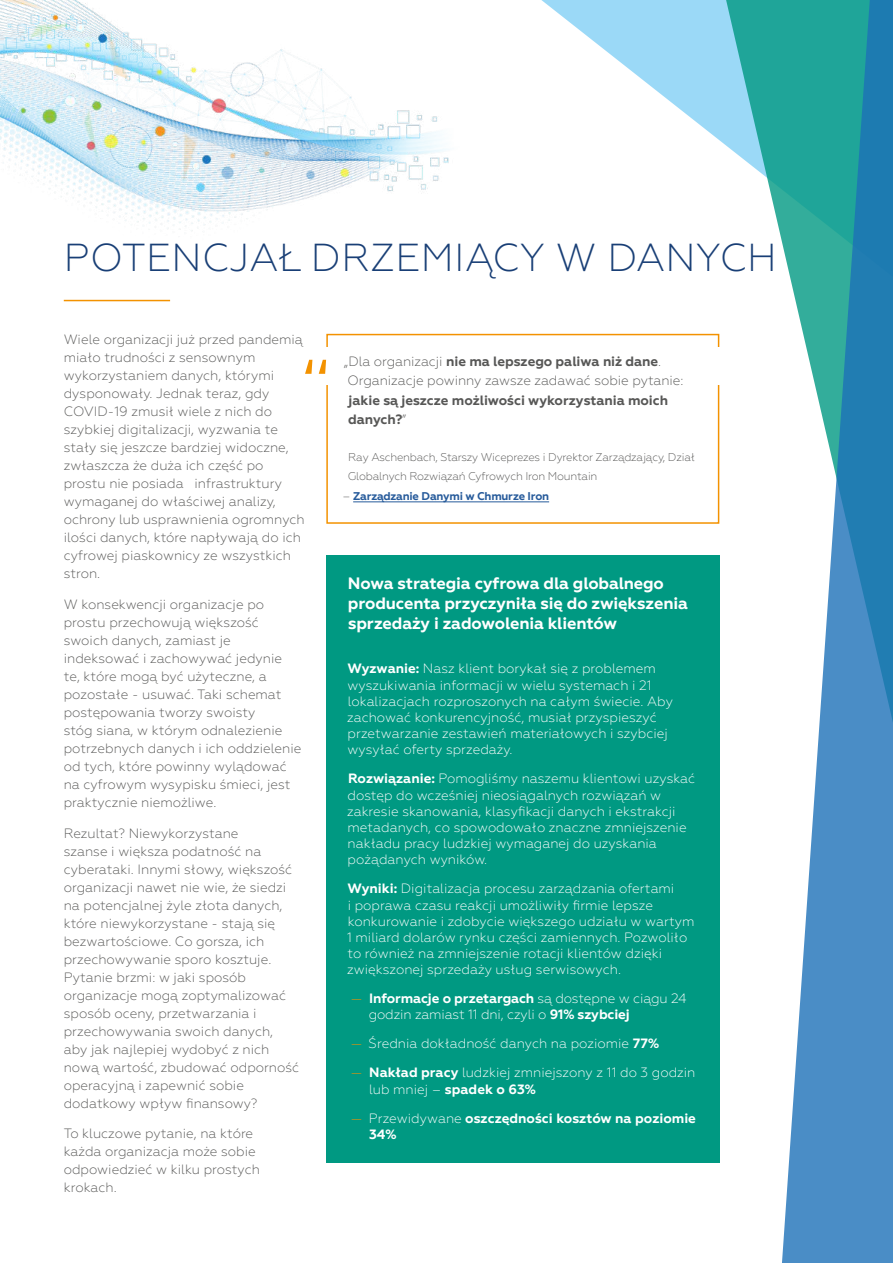
<style>
.page{position:relative;width:893px;height:1263px;background:#fff}
.page>*{position:absolute;margin:0;border:0;box-sizing:border-box;transform-origin:0 0}
.t1{font:300 63px "Interstate";color:#f39200}
.t2{font:300 39px "Geometria";letter-spacing:.01em;color:#193f76}
.t3{font:700 16.5px/19.8px "Geometria";letter-spacing:-.01em;color:#fff}
.t4{font:300 13.5px/18px "Geometria";color:#575756}
.t5{font:300 13.5px/16.2px "Geometria";color:#fff}
.t6{font:700 13.5px/19.5px "Geometria";letter-spacing:-.005em;color:#575756}
.t7{font:700 13.5px/16.2px "Geometria";color:#fff}
.t8{font:300 11.25px/19.5px "Geometria";letter-spacing:-.02em;color:#575756}
.t9{font:700 11.25px "Geometria";letter-spacing:-.02em;color:#275b9b}
.s1{font-weight:700}
.s2{font-weight:300}
.s3{font-weight:300;color:#575756}
.s4{color:#f39200}
.s5{font-weight:300;color:#f39200}
</style>
<div class="page">
<svg style="left:541px;top:0;width:182px;height:143px"></svg>
<svg style="left:723px;top:0;width:58px;height:238px"></svg>
<svg style="left:781px;top:0;width:112px;height:1263px"></svg>
<img style="left:0;top:0;width:449px;height:231px">
<div style="left:326px;top:334px;width:393px;height:190px;border:2px solid #f39200"></div>
<div style="left:319px;top:348px;width:419px;height:37px;background:#fff"></div>
<hr style="left:353px;top:502px;width:196px;height:1px;background:#275b9b">
<div style="left:326px;top:555px;width:393px;height:608px;background:#009982"></div>
<hr style="left:64px;top:300px;width:106px;height:1px;background:#f39200">
<h2 class="t2" style="left:64px;top:235px;width:714px">POTENCJAŁ DRZEMIĄCY W DANYCH</h2>
<p class="t4" style="left:64px;top:331px;width:242px">Wiele organizacji już przed pandemią miało trudności z sensownym wykorzystaniem danych, którymi dysponowały. Jednak teraz, gdy<br>COVID-19 zmusił wiele z nich do szybkiej digitalizacji, wyzwania te stały się jeszcze bardziej widoczne, zwłaszcza że duża ich część po prostu nie posiada infrastruktury wymaganej do właściwej analizy, ochrony lub usprawnienia ogromnych ilości danych, które napływają do ich cyfrowej piaskownicy ze wszystkich stron.</p>
<p class="t4" style="left:64px;top:595px;width:239px">W konsekwencji organizacje po prostu przechowują większość swoich danych, zamiast je indeksować i zachowywać jedynie te, które mogą być użyteczne, a pozostałe - usuwać. Taki schemat postępowania tworzy swoisty<br>stóg siana, w którym odnalezienie potrzebnych danych i ich oddzielenie od tych, które powinny wylądować na cyfrowym wysypisku śmieci, jest praktycznie niemożliwe.</p>
<p class="t4" style="left:64px;top:824px;width:237px">Rezultat? Niewykorzystane<br>szanse i większa podatność na cyberataki. Innymi słowy, większość organizacji nawet nie wie, że siedzi na potencjalnej żyle złota danych, które niewykorzystane - stają się bezwartościowe. Co gorsza, ich przechowywanie sporo kosztuje.<br>Pytanie brzmi: w jaki sposób organizacje mogą zoptymalizować sposób oceny, przetwarzania i przechowywania swoich danych, aby jak najlepiej wydobyć z nich nową wartość, zbudować odporność operacyjną i zapewnić sobie dodatkowy wpływ finansowy?</p>
<p class="t4" style="left:64px;top:1125px;width:198px">To kluczowe pytanie, na które każda organizacja może sobie odpowiedzieć w kilku prostych krokach.</p>
<h1 class="t1" style="left:301px;top:346px;width:31px">“</h1>
<p class="t4" style="left:344px;top:351px;width:341px;line-height:19.5px">„Dla organizacji <span class="s1">nie ma lepszego paliwa niż dane</span>.<br>Organizacje powinny zawsze zadawać sobie pytanie:</p>
<p class="t6" style="left:348px;top:390px;width:321px">jakie są jeszcze możliwości wykorzystania moich danych?<span class="s2">”</span></p>
<p class="t8" style="left:348px;top:447px;width:349px">Ray Aschenbach, Starszy Wiceprezes i Dyrektor Zarządzający, Dział<br>Globalnych Rozwiązań Cyfrowych Iron Mountain</p>
<p class="t9" style="left:343px;top:489px;width:208px"><span class="s3">–</span> Zarządzanie Danymi w Chmurze Iron</p>
<p class="t3" style="left:348px;top:574px;width:342px">Nowa strategia cyfrowa dla globalnego producenta przyczyniła się do zwiększenia sprzedaży i zadowolenia klientów</p>
<p class="t5" style="left:347px;top:660px;width:327px"><span class="s1">Wyzwanie:</span> Nasz klient borykał się z problemem wyszukiwania informacji w wielu systemach i 21 lokalizacjach rozproszonych na całym świecie. Aby zachować konkurencyjność, musiał przyspieszyć przetwarzanie zestawień materiałowych i szybciej wysyłać oferty sprzedaży.</p>
<p class="t5" style="left:347px;top:770px;width:350px"><span class="s1">Rozwiązanie:</span> Pomogliśmy naszemu klientowi uzyskać dostęp do wcześniej nieosiągalnych rozwiązań w zakresie skanowania, klasyfikacji danych i ekstrakcji metadanych, co spowodowało znaczne zmniejszenie nakładu pracy ludzkiej wymaganej do uzyskania pożądanych wyników.</p>
<p class="t5" style="left:347px;top:880px;width:349px"><span class="s1">Wyniki:</span> Digitalizacja procesu zarządzania ofertami<br>i poprawa czasu reakcji umożliwiły firmie lepsze konkurowanie i zdobycie większego udziału w wartym 1 miliard dolarów rynku części zamiennych. Pozwoliło to również na zmniejszenie rotacji klientów dzięki zwiększonej sprzedaży usług serwisowych.</p>
<p class="t5" style="left:369px;top:990px;width:319px;text-indent:-18px"><span class="s4">—</span> <span class="s1">Informacje o przetargach</span> są dostępne w ciągu 24 godzin zamiast 11 dni, czyli o <span class="s1">91% szybciej</span></p>
<p class="t5" style="left:350px;top:1035px;width:310px"><span class="s4">—</span> Średnia dokładność danych na poziomie <span class="s1">77%</span></p>
<p class="t5" style="left:369px;top:1064px;width:328px;text-indent:-19px"><span class="s4">—</span> <span class="s1">Nakład pracy</span> ludzkiej zmniejszony z 11 do 3 godzin lub mniej – <span class="s1">spadek o 63%</span></p>
<p class="t7" style="left:369px;top:1110px;width:328px;text-indent:-19px"><span class="s5">—</span> <span class="s2">Przewidywane</span> oszczędności kosztów na poziomie<br>34%</p>
</div>
